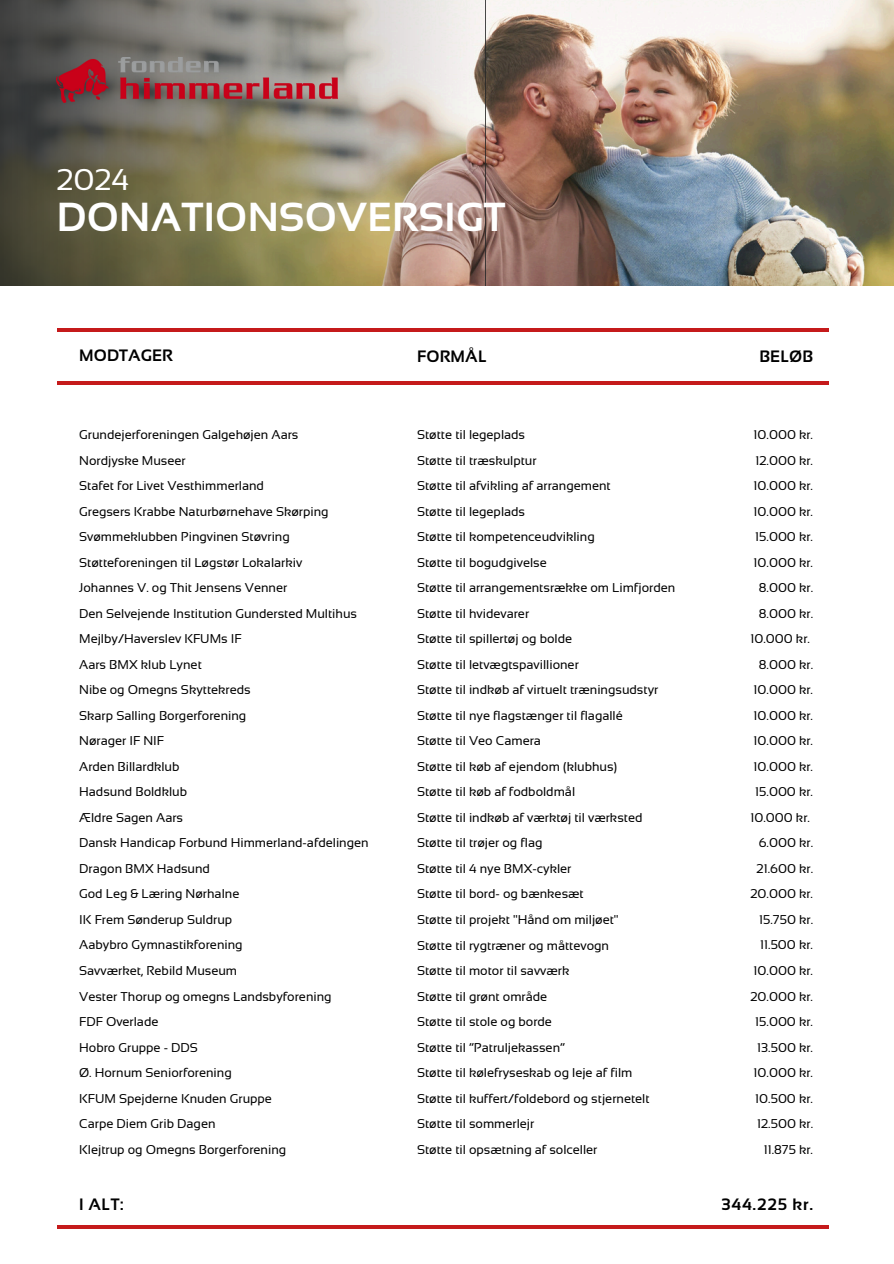
<style>
.page{position:relative;width:894px;height:1264px;background:#fff}
.page>*{position:absolute;margin:0;border:0;box-sizing:border-box;transform-origin:0 0}
.t1{font:700 40.5px "Sansation";letter-spacing:.01em;color:#fff}
.t2{font:30px "Sansation";color:#fff}
.t3{font:700 16.5px "Sansation";letter-spacing:.01em;color:#000}
.t4{font:12.75px "Sansation";color:#000}
</style>
<div class="page">
<img style="left:485px;top:0;width:408px;height:285px">
<hr style="left:57px;top:1225px;width:771px;height:4px;background:#c51a1b">
<svg style="left:0;top:0;width:485px;height:286px;background:#8d8570"></svg>
<img style="left:57px;top:57px;width:280px;height:45px">
<hr style="left:57px;top:381px;width:771px;height:3px;background:#c51a1b">
<hr style="left:57px;top:328px;width:771px;height:4px;background:#c51a1b">
<p class="t2" style="left:57px;top:163px;width:74px">2024</p>
<p class="t1" style="left:57px;top:194px;width:450px">DONATIONSOVERSIGT</p>
<p class="t3" style="left:79px;top:346px;width:95px">MODTAGER</p>
<p class="t3" style="left:417px;top:346px;width:71px">FORMÅL</p>
<p class="t3" style="left:759px;top:347px;width:55px">BELØB</p>
<p class="t4" style="left:79px;top:427px;width:221px">Grundejerforeningen Galgehøjen Aars</p>
<p class="t4" style="left:79px;top:453px;width:108px">Nordjyske Museer</p>
<h2 class="t4" style="left:79px;top:478px;width:186px">Stafet for Livet Vesthimmerland</h2>
<h1 class="t4" style="left:79px;top:504px;width:251px">Gregsers Krabbe Naturbørnehave Skørping</h1>
<h3 class="t4" style="left:79px;top:529px;width:212px">Svømmeklubben Pingvinen Støvring</h3>
<h3 class="t4" style="left:79px;top:555px;width:224px">Støtteforeningen til Løgstør Lokalarkiv</h3>
<h3 class="t4" style="left:79px;top:580px;width:209px">Johannes V. og Thit Jensens Venner</h3>
<p class="t4" style="left:79px;top:606px;width:279px">Den Selvejende Institution Gundersted Multihus</p>
<p class="t4" style="left:79px;top:631px;width:164px">Mejlby/Haverslev KFUMs IF</p>
<p class="t4" style="left:79px;top:657px;width:124px">Aars BMX klub Lynet</p>
<p class="t4" style="left:79px;top:682px;width:173px">Nibe og Omegns Skyttekreds</p>
<p class="t4" style="left:79px;top:708px;width:168px">Skarp Salling Borgerforening</p>
<p class="t4" style="left:79px;top:733px;width:86px">Nørager IF NIF</p>
<p class="t4" style="left:79px;top:759px;width:102px">Arden Billardklub</p>
<p class="t4" style="left:79px;top:784px;width:109px">Hadsund Boldklub</p>
<p class="t4" style="left:79px;top:810px;width:105px">Ældre Sagen Aars</p>
<p class="t4" style="left:79px;top:835px;width:291px">Dansk Handicap Forbund Himmerland-afdelingen</p>
<p class="t4" style="left:79px;top:861px;width:132px">Dragon BMX Hadsund</p>
<p class="t4" style="left:79px;top:886px;width:162px">God Leg &amp; Læring Nørhalne</p>
<p class="t4" style="left:79px;top:912px;width:154px">IK Frem Sønderup Suldrup</p>
<p class="t4" style="left:79px;top:937px;width:165px">Aabybro Gymnastikforening</p>
<p class="t4" style="left:79px;top:963px;width:159px">Savværket, Rebild Museum</p>
<p class="t4" style="left:79px;top:988px;width:254px">Vester Thorup og omegns Landsbyforening</p>
<p class="t4" style="left:79px;top:1014px;width:81px">FDF Overlade</p>
<p class="t4" style="left:79px;top:1039px;width:120px">Hobro Gruppe - DDS</p>
<p class="t4" style="left:79px;top:1065px;width:154px">Ø. Hornum Seniorforening</p>
<p class="t4" style="left:79px;top:1090px;width:194px">KFUM Spejderne Knuden Gruppe</p>
<p class="t4" style="left:79px;top:1116px;width:138px">Carpe Diem Grib Dagen</p>
<p class="t4" style="left:79px;top:1141px;width:208px">Klejtrup og Omegns Borgerforening</p>
<p class="t4" style="left:417px;top:427px;width:109px">Støtte til legeplads</p>
<p class="t4" style="left:417px;top:453px;width:121px">Støtte til træskulptur</p>
<p class="t4" style="left:417px;top:478px;width:195px">Støtte til afvikling af arrangement</p>
<p class="t4" style="left:417px;top:504px;width:109px">Støtte til legeplads</p>
<p class="t4" style="left:417px;top:529px;width:179px">Støtte til kompetenceudvikling</p>
<p class="t4" style="left:417px;top:555px;width:131px">Støtte til bogudgivelse</p>
<p class="t4" style="left:417px;top:580px;width:259px">Støtte til arrangementsrække om Limfjorden</p>
<p class="t4" style="left:417px;top:606px;width:114px">Støtte til hvidevarer</p>
<p class="t4" style="left:417px;top:631px;width:156px">Støtte til spillertøj og bolde</p>
<p class="t4" style="left:417px;top:657px;width:163px">Støtte til letvægtspavillioner</p>
<p class="t4" style="left:417px;top:682px;width:243px">Støtte til indkøb af virtuelt træningsudstyr</p>
<p class="t4" style="left:417px;top:708px;width:207px">Støtte til nye flagstænger til flagallé</p>
<p class="t4" style="left:417px;top:733px;width:125px">Støtte til Veo Camera</p>
<p class="t4" style="left:417px;top:759px;width:201px">Støtte til køb af ejendom (klubhus)</p>
<p class="t4" style="left:417px;top:784px;width:159px">Støtte til køb af fodboldmål</p>
<p class="t4" style="left:417px;top:810px;width:227px">Støtte til indkøb af værktøj til værksted</p>
<p class="t4" style="left:417px;top:835px;width:127px">Støtte til trøjer og flag</p>
<p class="t4" style="left:417px;top:861px;width:156px">Støtte til 4 nye BMX-cykler</p>
<p class="t4" style="left:417px;top:886px;width:168px">Støtte til bord- og bænkesæt</p>
<p class="t4" style="left:417px;top:912px;width:203px">Støtte til projekt "Hånd om miljøet"</p>
<p class="t4" style="left:417px;top:937px;width:193px">Støtte til rygtræner og måttevogn</p>
<p class="t4" style="left:417px;top:963px;width:154px">Støtte til motor til savværk</p>
<p class="t4" style="left:417px;top:988px;width:132px">Støtte til grønt område</p>
<p class="t4" style="left:417px;top:1014px;width:136px">Støtte til stole og borde</p>
<p class="t4" style="left:417px;top:1039px;width:149px">Støtte til “Patruljekassen”</p>
<p class="t4" style="left:417px;top:1065px;width:217px">Støtte til kølefryseskab og leje af film</p>
<p class="t4" style="left:417px;top:1090px;width:234px">Støtte til kuffert/foldebord og stjernetelt</p>
<p class="t4" style="left:417px;top:1116px;width:119px">Støtte til sommerlejr</p>
<p class="t4" style="left:417px;top:1141px;width:182px">Støtte til opsætning af solceller</p>
<p class="t4" style="left:753px;top:427px;width:61px">10.000 kr.</p>
<p class="t4" style="left:755px;top:453px;width:59px">12.000 kr.</p>
<p class="t4" style="left:753px;top:478px;width:61px">10.000 kr.</p>
<p class="t4" style="left:753px;top:504px;width:61px">10.000 kr.</p>
<p class="t4" style="left:755px;top:529px;width:59px">15.000 kr.</p>
<p class="t4" style="left:753px;top:555px;width:61px">10.000 kr.</p>
<p class="t4" style="left:758px;top:580px;width:56px">8.000 kr.</p>
<p class="t4" style="left:758px;top:606px;width:56px">8.000 kr.</p>
<p class="t4" style="left:750px;top:631px;width:61px">10.000 kr.</p>
<p class="t4" style="left:758px;top:657px;width:56px">8.000 kr.</p>
<p class="t4" style="left:753px;top:682px;width:61px">10.000 kr.</p>
<p class="t4" style="left:753px;top:708px;width:61px">10.000 kr.</p>
<p class="t4" style="left:753px;top:733px;width:61px">10.000 kr.</p>
<p class="t4" style="left:753px;top:759px;width:61px">10.000 kr.</p>
<p class="t4" style="left:755px;top:784px;width:59px">15.000 kr.</p>
<p class="t4" style="left:750px;top:810px;width:61px">10.000 kr.</p>
<p class="t4" style="left:758px;top:835px;width:56px">6.000 kr.</p>
<p class="t4" style="left:756px;top:861px;width:58px">21.600 kr.</p>
<p class="t4" style="left:750px;top:886px;width:64px">20.000 kr.</p>
<p class="t4" style="left:759px;top:912px;width:55px">15.750 kr.</p>
<p class="t4" style="left:760px;top:937px;width:54px">11.500 kr.</p>
<p class="t4" style="left:753px;top:963px;width:61px">10.000 kr.</p>
<p class="t4" style="left:750px;top:988px;width:64px">20.000 kr.</p>
<p class="t4" style="left:755px;top:1014px;width:59px">15.000 kr.</p>
<p class="t4" style="left:757px;top:1039px;width:57px">13.500 kr.</p>
<p class="t4" style="left:753px;top:1065px;width:61px">10.000 kr.</p>
<p class="t4" style="left:755px;top:1090px;width:59px">10.500 kr.</p>
<p class="t4" style="left:757px;top:1116px;width:57px">12.500 kr.</p>
<p class="t4" style="left:763px;top:1141px;width:51px">11.875 kr.</p>
<p class="t3" style="left:79px;top:1195px;width:46px">I ALT:</p>
<p class="t3" style="left:721px;top:1195px;width:93px">344.225 kr.</p>
</div>
